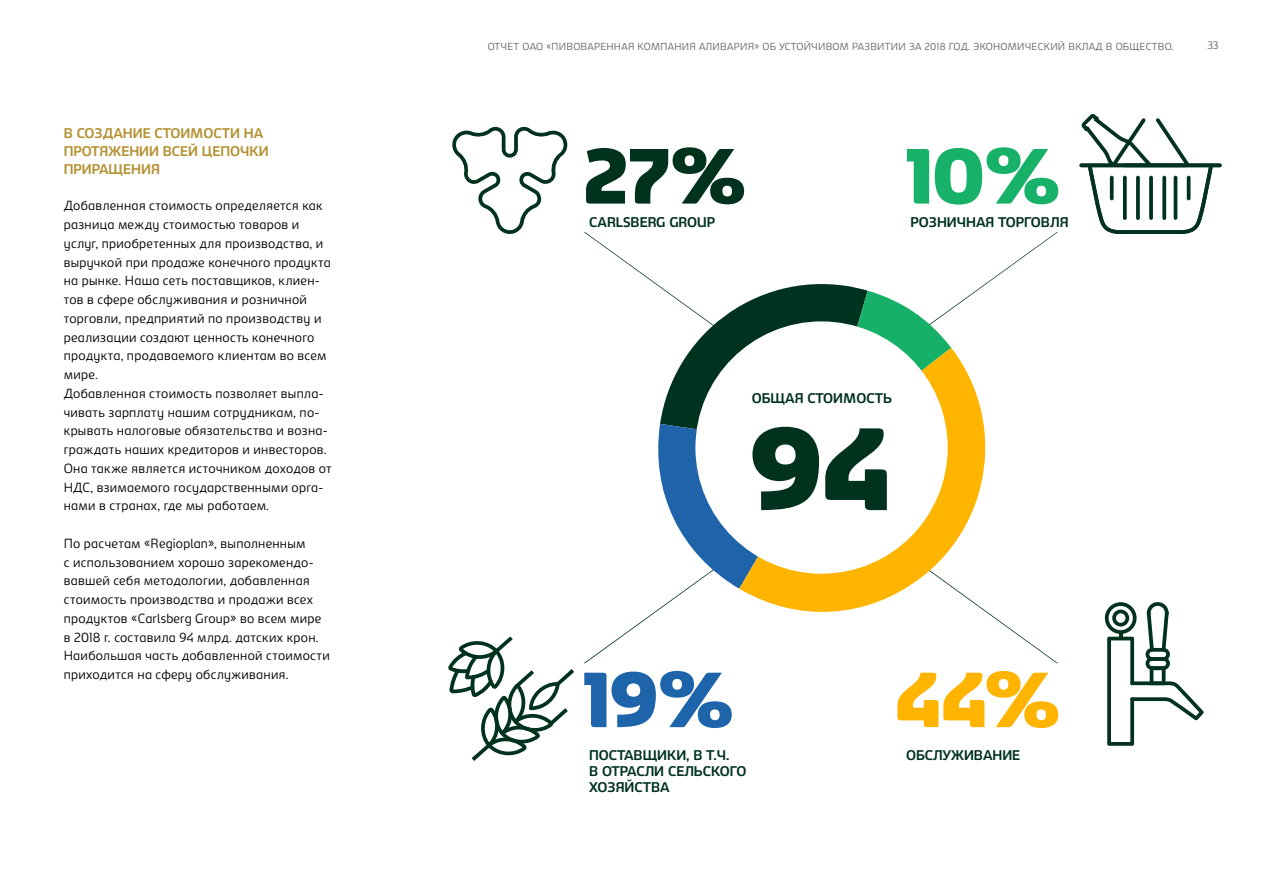
<style>
.page{position:relative;width:1263px;height:893px;background:#fff}
.page>*{position:absolute;margin:0;border:0;box-sizing:border-box;transform-origin:0 0}
.t1{font:700 13.5px/16.2px "Carlsberg Sans";color:#00321e}
.t2{font:700 13.5px/18px "Carlsberg Sans";color:#b49132}
.t3{font:300 12.75px/18.8px "Carlsberg Sans";letter-spacing:.02em;color:#000}
.t4{font:300 10.5px "Carlsberg Sans";color:#646363}
.t5{font:300 9.75px "Carlsberg Sans";letter-spacing:.025em;color:#646363}
</style>
<div class="page">
<svg style="left:907px;top:149px;width:22px;height:55px"></svg>
<svg style="left:935px;top:147px;width:123px;height:58px"></svg>
<svg style="left:586px;top:147px;width:158px;height:57px"></svg>
<svg style="left:584px;top:232px;width:473px;height:432px"></svg>
<svg style="left:448px;top:636px;width:126px;height:125px"></svg>
<svg style="left:1105px;top:602px;width:99px;height:144px"></svg>
<svg style="left:452px;top:126px;width:116px;height:108px"></svg>
<svg style="left:1079px;top:114px;width:143px;height:120px"></svg>
<svg style="left:584px;top:671px;width:148px;height:57px"></svg>
<svg style="left:897px;top:671px;width:161px;height:57px"></svg>
<p class="t2" style="left:64px;top:123px;width:206px">В СОЗДАНИЕ СТОИМОСТИ НА<br>ПРОТЯЖЕНИИ ВСЕЙ ЦЕПОЧКИ<br>ПРИРАЩЕНИЯ</p>
<p class="t3" style="left:64px;top:196px;width:269px">Добавленная стоимость определяется как разница между стоимостью товаров и услуг, приобретенных для производства, и выручкой при продаже конечного продукта на рынке. Наша сеть поставщиков, клиен&shy;тов в сфере обслуживания и розничной торговли, предприятий по производству и реализации создают ценность конечного продукта, продаваемого клиентам во всем мире.<br>Добавленная стоимость позволяет выпла&shy;чивать зарплату нашим сотрудникам, по&shy;крывать налоговые обязательства и возна&shy;граждать наших кредиторов и инвесторов.<br>Она также является источником доходов от НДС, взимаемого государственными орга&shy;нами в странах, где мы работаем.</p>
<p class="t3" style="left:64px;top:533px;width:267px">По расчетам «Regioplan», выполненным<br>с использованием хорошо зарекомендо&shy;вавшей себя методологии, добавленная стоимость производства и продажи всех продуктов «Carlsberg Group» во всем мире в 2018 г. составила 94 млрд. датских крон.<br>Наибольшая часть добавленной стоимости приходится на сферу обслуживания.</p>
<p class="t5" style="left:488px;top:40px;width:687px">ОТЧЕТ ОАО «ПИВОВАРЕННАЯ КОМПАНИЯ АЛИВАРИЯ» ОБ УСТОЙЧИВОМ РАЗВИТИИ ЗА 2018 ГОД. ЭКОНОМИЧЕСКИЙ ВКЛАД В ОБЩЕСТВО.</p>
<p class="t4" style="left:1208px;top:38px;width:12px">33</p>
<p class="t1" style="left:589px;top:213px;width:127px">CARLSBERG GROUP</p>
<p class="t1" style="left:910px;top:213px;width:160px">РОЗНИЧНАЯ ТОРГОВЛЯ</p>
<p class="t1" style="left:752px;top:390px;width:142px">ОБЩАЯ СТОИМОСТЬ</p>
<p class="t1" style="left:589px;top:746px;width:142px">ПОСТАВЩИКИ, В Т.Ч.</p>
<p class="t1" style="left:906px;top:746px;width:116px">ОБСЛУЖИВАНИЕ</p>
<p class="t1" style="left:589px;top:762px;width:159px">В ОТРАСЛИ СЕЛЬСКОГО<br>ХОЗЯЙСТВА</p>
</div>
